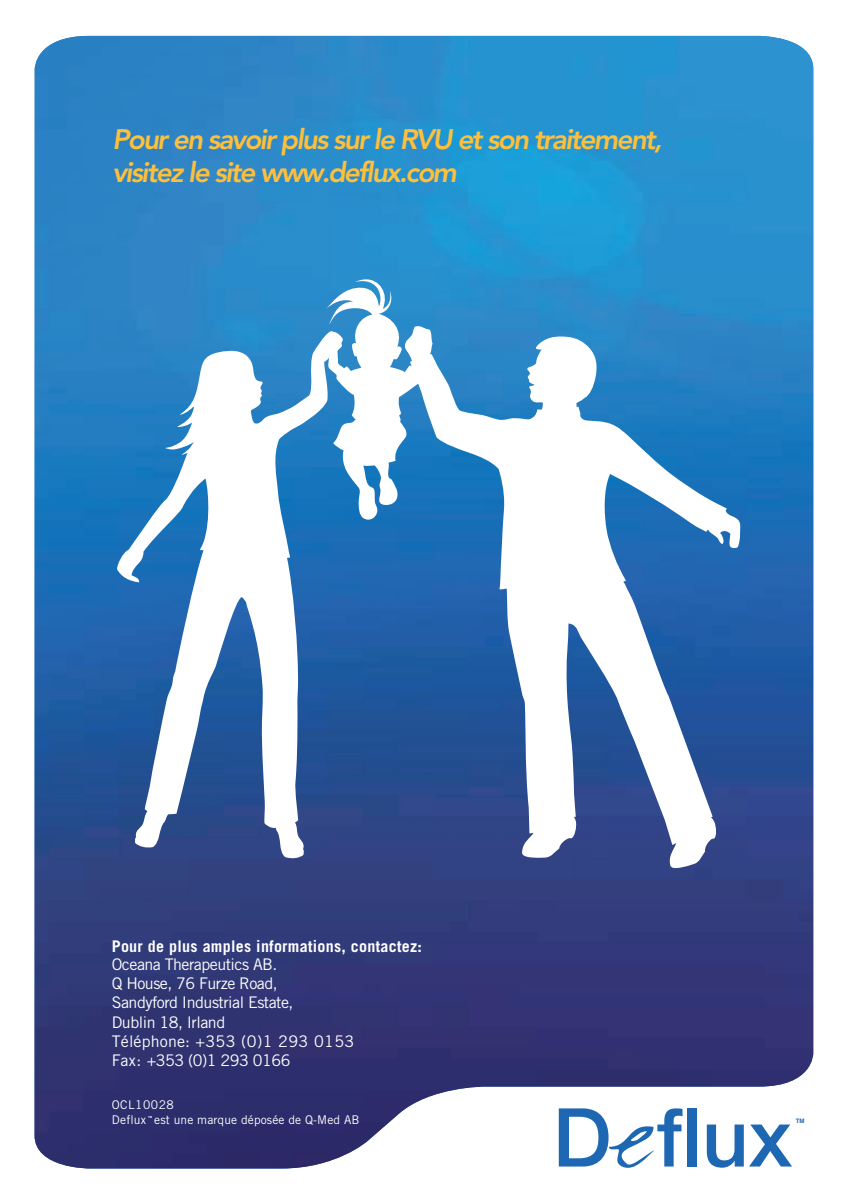
<style>
.page{position:relative;width:842px;height:1191px;background:#fff}
.page>*{position:absolute;margin:0;border:0;box-sizing:border-box;transform-origin:0 0}
.t1{font:italic 800 28px/33.6px "Avenir";color:#fec03b}
.t2{font:16px/19.2px "Trade Gothic";letter-spacing:-.03em;color:#fff}
.t3{font:700 16px "Trade Gothic";color:#fff}
.t4{font:12px/14.4px "Trade Gothic";letter-spacing:.01em;color:#fff}
.t5{font:700 6px "Helvetica";color:#1e67b3}
</style>
<div class="page">
<img style="left:35px;top:36px;width:778px;height:1132px">
<svg style="left:326px;top:278px;width:108px;height:244px"></svg>
<svg style="left:404px;top:324px;width:337px;height:546px"></svg>
<svg style="left:116px;top:332px;width:226px;height:527px"></svg>
<div style="left:687px;top:1108px;width:10px;height:58px;background:#1e67b3"></div>
<svg style="left:707px;top:1124px;width:85px;height:43px"></svg>
<svg style="left:559px;top:1108px;width:123px;height:60px"></svg>
<h1 class="t1" style="left:113px;top:124px;width:546px">Pour en savoir plus sur le RVU et son traitement visitez le site www.deflux.com</h1>
<p class="t3" style="left:121px;top:940px;width:302px">our de plu amples informations ontactez:</p>
<p class="t2" style="left:112px;top:956px;width:244px">Oceana Therapeutics AB.<br>Q House, 76 Furze Road<br>Sandyford Industrial Estate<br>Dublin 18, Irland<br>Téléphone: +353 (0)1 293 0153<br>Fax: +353 (0)</p>
<p class="t2" style="left:230px;top:1052px;width:62px">93 0166</p>
<p class="t4" style="left:112px;top:1099px;width:249px">OCL10028<br>Deflux est une marque déposée d Q-Med AB</p>
<p class="t5" style="left:796px;top:1117px;width:10px">TM</p>
</div>
